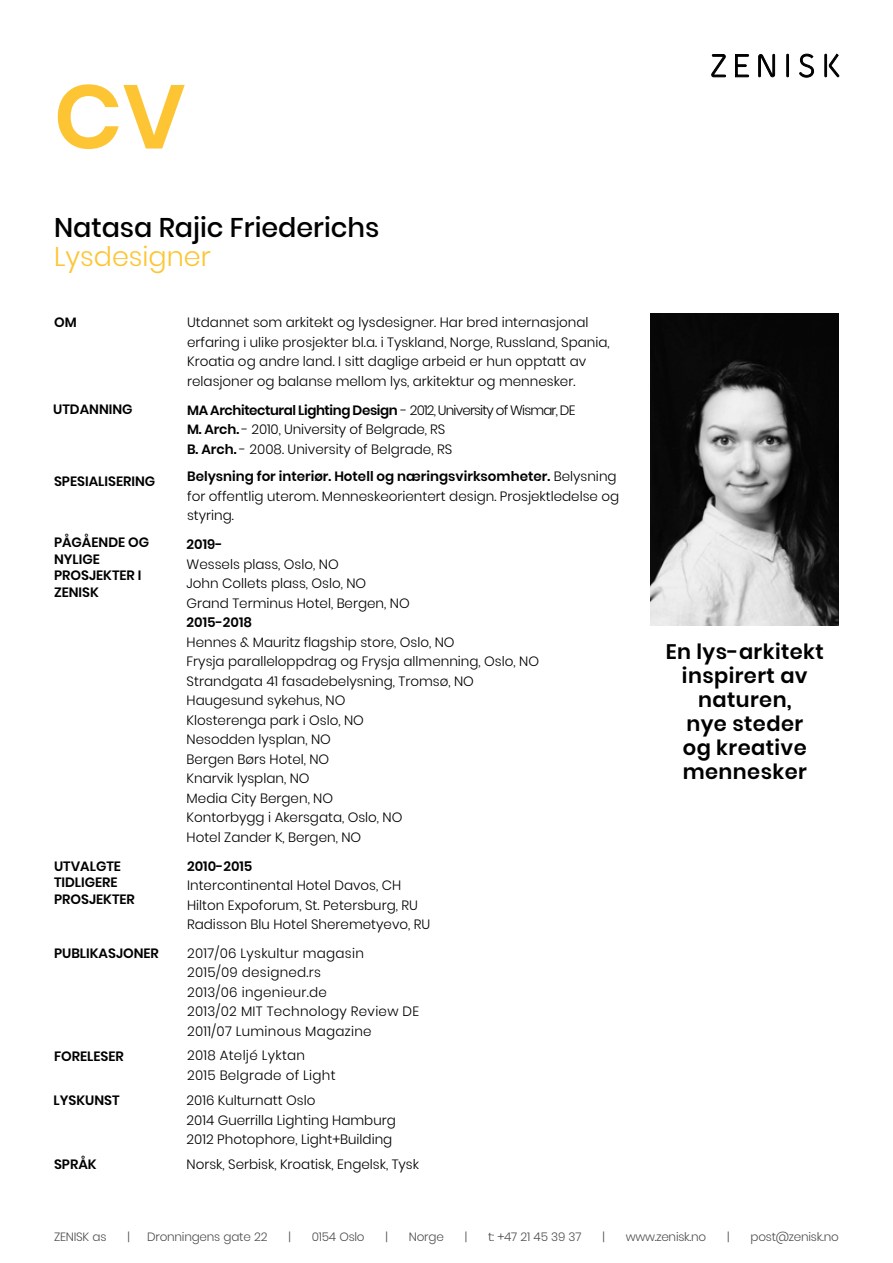
<style>
.page{position:relative;width:893px;height:1263px;background:#fff}
.page>*{position:absolute;margin:0;border:0;box-sizing:border-box;transform-origin:0 0}
.t1{font:600 90px "Poppins";color:#fdc533}
.t2{font:500 27px "Poppins";color:#000}
.t3{font:300 27px "Poppins";color:#fdc533}
.t4{font:600 21px/24px "Poppins";letter-spacing:.02em;color:#000;text-align:center}
.t5{font:300 13.5px/19.5px "Poppins";color:#000}
.t6{font:300 13.5px/19.5px "Poppins";letter-spacing:.02em;color:#000}
.t7{font:600 13.5px/16.5px "Poppins";color:#000}
.t8{font:300 12px "Poppins";letter-spacing:-.02em;color:#000}
.s1{font-weight:600}
</style>
<div class="page">
<svg style="left:711px;top:54px;width:15px;height:23px"></svg>
<svg style="left:799px;top:54px;width:15px;height:23px"></svg>
<div style="left:787px;top:54px;width:2px;height:23px;border:1px solid #000"></div>
<svg style="left:758px;top:54px;width:17px;height:23px"></svg>
<svg style="left:735px;top:54px;width:14px;height:23px"></svg>
<div style="left:825px;top:54px;width:2px;height:23px;border:1px solid #000"></div>
<svg style="left:829px;top:54px;width:10px;height:23px"></svg>
<img style="left:651px;top:313px;width:188px;height:312px">
<h1 class="t1" style="left:54px;top:65px;width:133px">CV</h1>
<h2 class="t2" style="left:54px;top:212px;width:327px">Natasa Rajic Friederichs</h2>
<h2 class="t3" style="left:54px;top:241px;width:158px">Lysdesigner</h2>
<p class="t7" style="left:54px;top:314px;width:24px">OM</p>
<p class="t7" style="left:53px;top:401px;width:81px">UTDANNING</p>
<p class="t7" style="left:54px;top:473px;width:103px">SPESIALISERING</p>
<p class="t7" style="left:54px;top:535px;width:97px">PÅGÅENDE OG<br>NYLIGE<br>PROSJEKTER I<br>ZENISK</p>
<p class="t7" style="left:54px;top:858px;width:82px">UTVALGTE<br>TIDLIGERE<br>PROSJEKTER</p>
<p class="t7" style="left:54px;top:945px;width:106px">PUBLIKASJONER</p>
<p class="t7" style="left:54px;top:1047px;width:71px">FORELESER</p>
<p class="t7" style="left:54px;top:1092px;width:68px">LYSKUNST</p>
<p class="t7" style="left:54px;top:1156px;width:44px">SPRÅK</p>
<p class="t5" style="left:187px;top:313px;width:424px">Utdannet som arkitekt og lysdesigner. Har bred internasjonal erfaring i ulike prosjekter bl.a. i Tyskland, Norge, Russland, Spania, Kroatia og andre land. I sitt daglige arbeid er hun opptatt av relasjoner og balanse mellom lys, arkitektur og mennesker.</p>
<p class="t5" style="left:187px;top:400px;width:390px"><span class="s1">MA Architectural Lighting Design</span> - 2012, University of Wismar, DE<br><span class="s1">M. Arch.</span> - 2010, University of Belgrade, RS<br><span class="s1">B. Arch.</span> - 2008. University of Belgrade, RS</p>
<p class="t5" style="left:187px;top:467px;width:434px"><span class="s1">Belysning for interiør. Hotell og næringsvirksomheter.</span> Belysning for offentlig uterom. Menneskeorientert design. Prosjektledelse og styring.</p>
<p class="t7" style="left:187px;top:536px;width:37px">2019-</p>
<p class="t5" style="left:187px;top:554px;width:225px">Wessels plass, Oslo, NO<br>John Collets plass, Oslo, NO<br>Grand Terminus Hotel, Bergen, NO</p>
<p class="t7" style="left:187px;top:614px;width:67px">2015-2018</p>
<p class="t5" style="left:187px;top:632px;width:354px">Hennes &amp; Mauritz flagship store, Oslo, NO<br>Frysja paralleloppdrag og Frysja allmenning, Oslo, NO<br>Strandgata 41 fasadebelysning, Tromsø, NO<br>Haugesund sykehus, NO<br>Klosterenga park i Oslo, NO<br>Nesodden lysplan, NO<br>Bergen Børs Hotel, NO<br>Knarvik lysplan, NO<br>Media City Bergen, NO<br>Kontorbygg i Akersgata, Oslo, NO<br>Hotel Zander K, Bergen, NO</p>
<p class="t7" style="left:187px;top:857px;width:67px">2010-2015</p>
<p class="t5" style="left:187px;top:875px;width:245px">Intercontinental Hotel Davos, CH<br>Hilton Expoforum, St. Petersburg, RU<br>Radisson Blu Hotel Sheremetyevo, RU</p>
<p class="t6" style="left:187px;top:943px;width:234px">2017/06 Lyskultur magasin<br>2015/09 designed.rs<br>2013/06 ingenieur.de<br>2013/02 MIT Technology Review DE<br>2011/07 Luminous Magazine</p>
<p class="t6" style="left:187px;top:1046px;width:150px">2018 Ateljé Lyktan<br>2015 Belgrade of Light</p>
<p class="t5" style="left:187px;top:1091px;width:211px">2016 Kulturnatt Oslo<br>2014 Guerrilla Lighting Hamburg<br>2012 Photophore, Light+Building</p>
<p class="t5" style="left:187px;top:1154px;width:234px">Norsk, Serbisk, Kroatisk, Engelsk, Tysk</p>
<h3 class="t4" style="left:666px;top:640px;width:160px">En lys-arkitekt inspirert av naturen,<br>nye steder<br>og kreative mennesker</h3>
<p class="t8" style="left:54px;top:1230px;width:54px">ZENISK as</p>
<p class="t8" style="left:127px;top:1230px;width:4px">|</p>
<p class="t8" style="left:147px;top:1230px;width:122px">Dronningens gate 22</p>
<p class="t8" style="left:288px;top:1230px;width:4px">|</p>
<p class="t8" style="left:312px;top:1230px;width:54px">0154 Oslo</p>
<p class="t8" style="left:385px;top:1230px;width:4px">|</p>
<p class="t8" style="left:409px;top:1230px;width:36px">Norge</p>
<p class="t8" style="left:465px;top:1230px;width:4px">|</p>
<p class="t8" style="left:488px;top:1230px;width:95px">t: +47 21 45 39 37</p>
<p class="t8" style="left:602px;top:1230px;width:4px">|</p>
<p class="t8" style="left:626px;top:1230px;width:82px">www.zenisk.no</p>
<p class="t8" style="left:727px;top:1230px;width:4px">|</p>
<p class="t8" style="left:750px;top:1230px;width:90px">post@zenisk.no</p>
</div>
